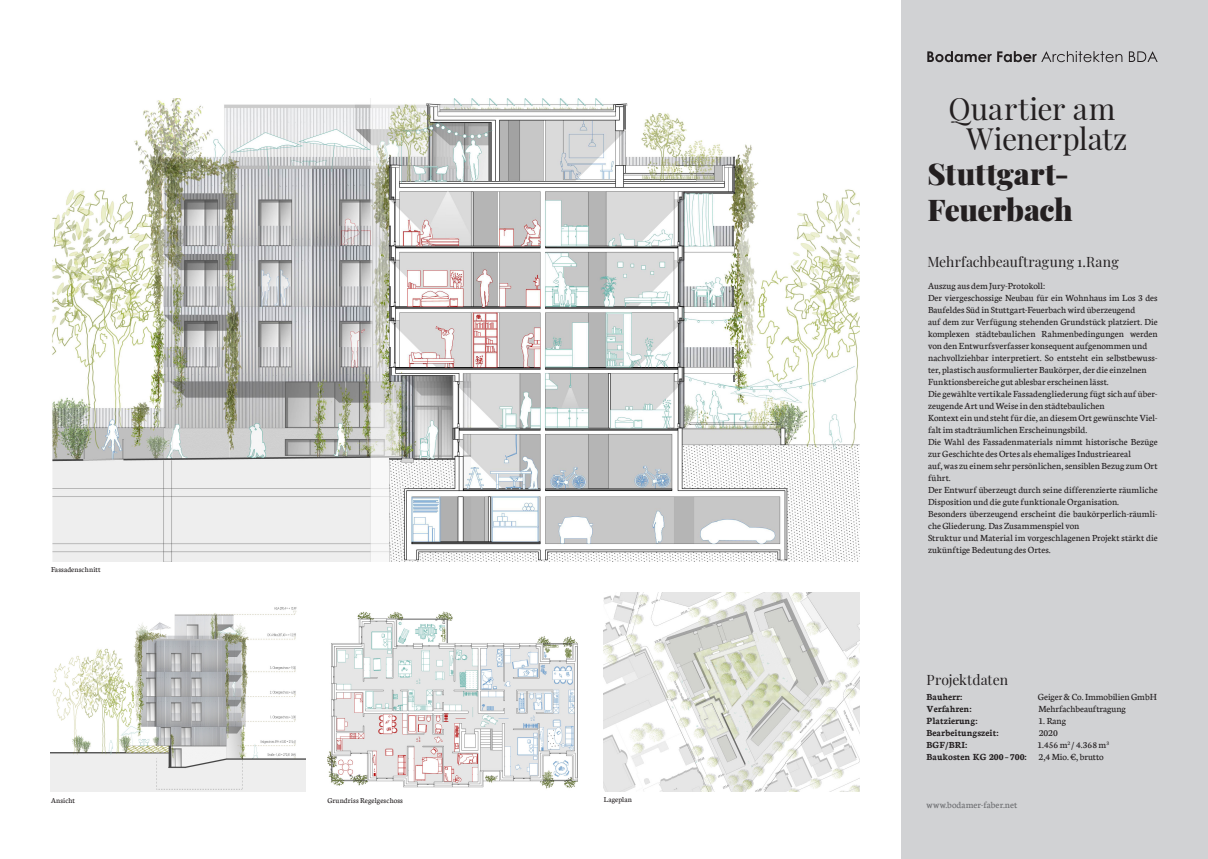
<style>
.page{position:relative;width:1208px;height:859px;background:#fff}
.page>*{position:absolute;margin:0;border:0;box-sizing:border-box;transform-origin:0 0}
.t1{font:900 30px "Playfair Display";letter-spacing:-.005em;color:#231f20}
.t2{font:30px "Playfair Display";letter-spacing:-.02em;color:#231f20}
.t3{font:30px "Playfair Display";color:#231f20}
.t4{font:14px "Playfair Display";letter-spacing:.01em;color:#231f20}
.Fließtext{font:10px/12px "Neuton";letter-spacing:.005em;color:#231f20}
.t5{font:700 10px "Neuton";color:#231f20}
.Fließtext-2{font:10px "Neuton";letter-spacing:.005em;color:#6c6d70}
.Bildunterschrift{font:8px "Neuton";letter-spacing:.015em;color:#231f20}
.s1{font-weight:400}
</style>
<div class="page">
<div style="left:901px;top:0;width:307px;height:859px;background:#d1d2d4"></div>
<img style="left:52px;top:99px;width:807px;height:462px">
<img style="left:50px;top:607px;width:256px;height:184px">
<svg style="left:927px;top:51px;width:64px;height:11px"></svg>
<svg style="left:997px;top:51px;width:125px;height:11px"></svg>
<svg style="left:1128px;top:51px;width:29px;height:11px"></svg>
<img style="left:327px;top:611px;width:251px;height:178px">
<img style="left:604px;top:592px;width:255px;height:199px">
<p class="Bildunterschrift" style="left:51px;top:565px;width:51px">Fassadenschnitt</p>
<p class="Bildunterschrift" style="left:51px;top:796px;width:26px">Ansicht</p>
<p class="Bildunterschrift" style="left:327px;top:796px;width:77px">Grundriss Regelgeschoss</p>
<p class="Bildunterschrift" style="left:604px;top:795px;width:29px">Lageplan</p>
<p class="t3" style="left:948px;top:85px;width:168px">Quartier am</p>
<p class="t2" style="left:966px;top:115px;width:162px">Wienerplatz</p>
<p class="t1" style="left:927px;top:150px;width:143px">Stuttgart-</p>
<p class="t1" style="left:927px;top:186px;width:147px">Feuerbach</p>
<p class="t4" style="left:927px;top:250px;width:193px">Mehrfachbeauftragung 1.Rang</p>
<p class="Fließtext" style="left:928px;top:280px;width:119px">Auszug aus dem Jury-Protokoll:</p>
<p class="Fließtext" style="left:928px;top:292px;width:231px">Der viergeschossige Neubau für ein Wohnhaus im Los 3 des<br>Baufeldes Süd in Stuttgart-Feuerbach wird überzeugend</p>
<p class="Fließtext" style="left:928px;top:316px;width:231px;text-align:justify">auf dem zur Verfügung stehenden Grundstück platziert. Die komplexen städtebaulichen Rahmenbedingungen werden von den Entwurfsverfasser konsequent aufgenommen und</p>
<p class="Fließtext" style="left:928px;top:352px;width:231px">nachvollziehbar interpretiert. So entsteht ein selbstbewuss&shy;ter, plastisch ausformulierter Baukörper, der die einzelnen</p>
<p class="Fließtext" style="left:928px;top:376px;width:182px">Funktionsbereiche gut ablesbar erscheinen lässt.</p>
<p class="Fließtext" style="left:928px;top:388px;width:231px">Die gewählte vertikale Fassadengliederung fügt sich auf über&shy;zeugende Art und Weise in den städtebaulichen</p>
<p class="Fließtext" style="left:928px;top:412px;width:231px">Kontext ein und steht für die, an diesem Ort gewünschte Viel&shy;falt im stadträumlichen Erscheinungsbild.</p>
<p class="Fließtext" style="left:928px;top:436px;width:231px">Die Wahl des Fassadenmaterials nimmt historische Bezüge zur Geschichte des Ortes als ehemaliges Industrieareal</p>
<p class="Fließtext" style="left:928px;top:460px;width:231px">auf, was zu einem sehr persönlichen, sensiblen Bezug zum Ort führt.</p>
<p class="Fließtext" style="left:928px;top:484px;width:231px">Der Entwurf überzeugt durch seine differenzierte räumliche<br>Disposition und die gute funktionale Organisation.</p>
<p class="Fließtext" style="left:928px;top:508px;width:231px">Besonders überzeugend erscheint die baukörperlich-räumli&shy;che Gliederung. Das Zusammenspiel von</p>
<p class="Fließtext" style="left:928px;top:532px;width:231px">Struktur und Material im vorgeschlagenen Projekt stärkt die zukünftige Bedeutung des Ortes.</p>
<p class="t4" style="left:926px;top:669px;width:83px">Projektdaten</p>
<p class="t5" style="left:926px;top:691px;width:37px">Bauherr:</p>
<p class="Fließtext" style="left:1037px;top:691px;width:120px">Geiger &amp; Co. Immobilien GmbH</p>
<p class="t5" style="left:926px;top:703px;width:46px">Verfahren:</p>
<p class="Fließtext" style="left:1038px;top:703px;width:89px">Mehrfachbeauftragung</p>
<p class="t5" style="left:926px;top:715px;width:52px">Platzierung:</p>
<p class="Fließtext" style="left:1038px;top:715px;width:29px">1. Rang</p>
<p class="t5" style="left:926px;top:727px;width:73px">Bearbeitungszeit:</p>
<p class="Fließtext" style="left:1038px;top:727px;width:21px">2020</p>
<p class="t5" style="left:926px;top:739px;width:42px">BGF/BRI:</p>
<p class="Fließtext" style="left:1037px;top:739px;width:73px">1.456 m<sup>2</sup> / 4.368 m<sup>3</sup></p>
<p class="t5" style="left:926px;top:751px;width:179px">Baukosten KG 200– 700: <span class="s1">2,4 Mio. €, brutto</span></p>
<p class="Fließtext-2" style="left:926px;top:800px;width:92px">www.bodamer-faber.net</p>
</div>
